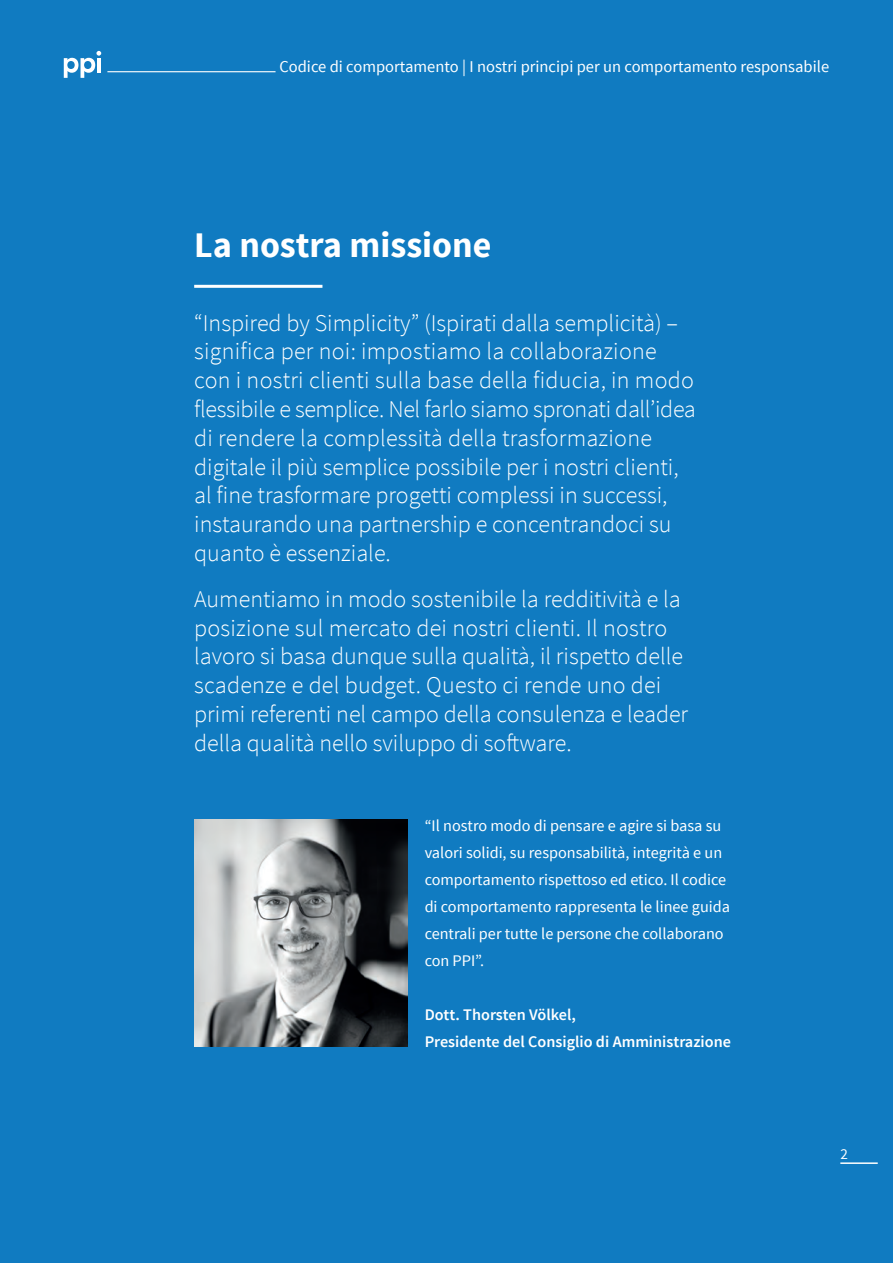
<style>
.page{position:relative;width:893px;height:1263px;background:#107bc1}
.page>*{position:absolute;margin:0;border:0;box-sizing:border-box;transform-origin:0 0}
.t1{font:700 36px "Source Sans Pro";color:#fff}
.t2{font:300 24px/28.8px "Source Sans Pro";color:#fff}
.t3{font:16.5px "Source Sans Pro";color:#fff}
.t4{font:16.2px/27px "Source Sans Pro";color:#fff}
.t5{font:600 16.2px/27px "Source Sans Pro";color:#fff}
.t6{font:15px "Source Sans Pro";color:#fff}
</style>
<div class="page">
<hr style="left:107px;top:71px;width:169px;height:1px;background:#fff">
<svg style="left:64px;top:51px;width:37px;height:27px"></svg>
<hr style="left:840px;top:1162px;width:38px;height:2px;background:#fff">
<hr style="left:194px;top:285px;width:128px;height:3px;background:#fff">
<img style="left:194px;top:819px;width:214px;height:228px">
<p class="t3" style="left:279px;top:57px;width:551px">Codice di comportamento | I nostri principi per un comportamento responsabile</p>
<h1 class="t1" style="left:194px;top:222px;width:299px">La nostra missione</h1>
<p class="t2" style="left:194px;top:308px;width:503px">“Inspired by Simplicity” (Ispirati dalla semplicità) – significa per noi: impostiamo la collaborazione con i nostri clienti sulla base della fiducia, in modo flessibile e semplice. Nel farlo siamo spronati dall’idea di rendere la complessità della trasformazione digitale il più semplice possibile per i nostri clienti, al fine trasformare progetti complessi in successi, instaurando una partnership e concentrandoci su quanto è essenziale.</p>
<p class="t2" style="left:194px;top:585px;width:496px">Aumentiamo in modo sostenibile la redditività e la posizione sul mercato dei nostri clienti. Il nostro lavoro si basa dunque sulla qualità, il rispetto delle scadenze e del budget. Questo ci rende uno dei primi referenti nel campo della consulenza e leader della qualità nello sviluppo di software.</p>
<p class="t4" style="left:425px;top:812px;width:307px">“Il nostro modo di pensare e agire si basa su valori solidi, su responsabilità, integrità e un comportamento rispettoso ed etico. Il codice di comportamento rappresenta le linee guida centrali per tutte le persone che collaborano con PPI”.</p>
<p class="t5" style="left:425px;top:1001px;width:308px">Dott. Thorsten Völkel,<br>Presidente del Consiglio di Amministrazione</p>
<p class="t6" style="left:840px;top:1144px;width:9px">2</p>
</div>
